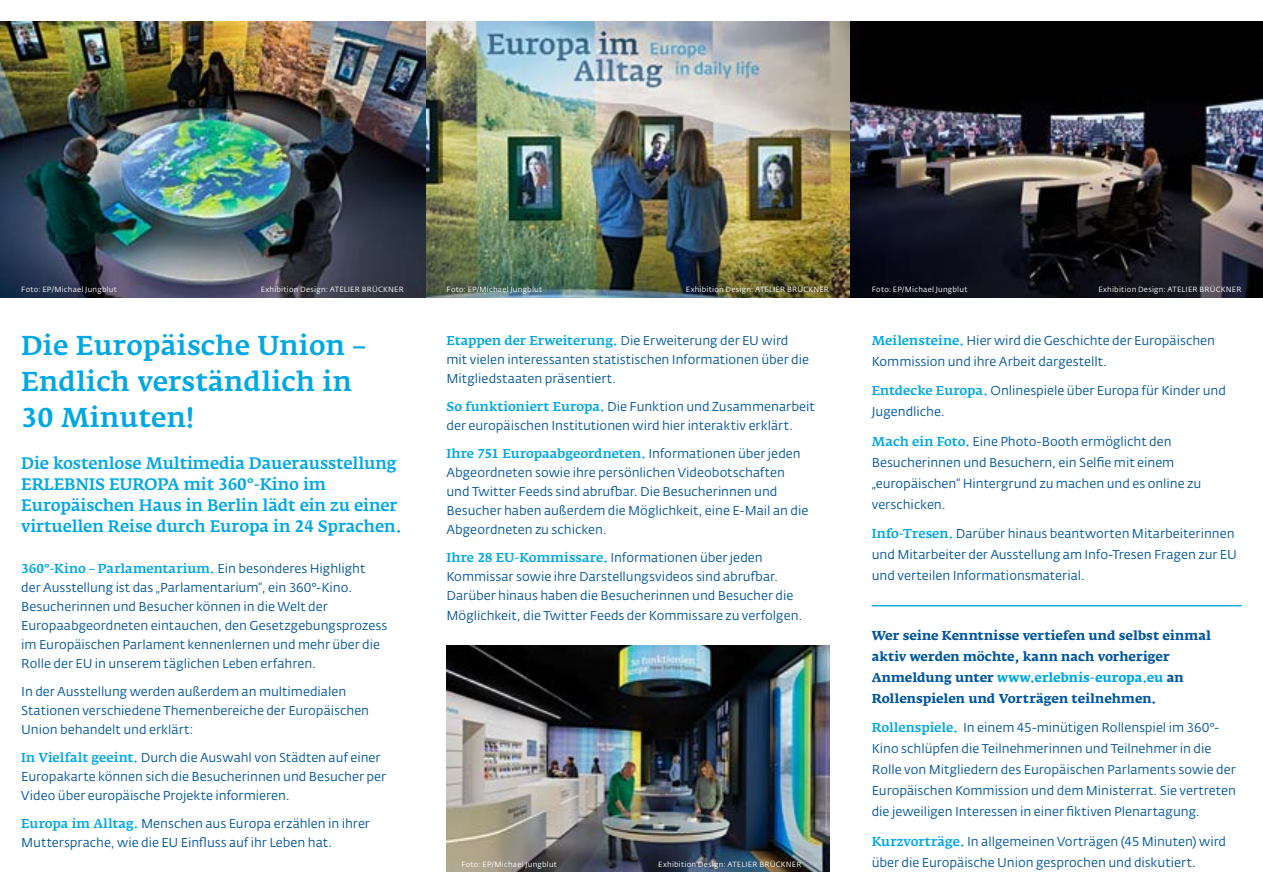
<style>
.page{position:relative;width:1263px;height:893px;background:#fff}
.page>*{position:absolute;margin:0;border:0;box-sizing:border-box;transform-origin:0 0}
.t1{font:500 27px/36px "Fedra Serif Multiscript";letter-spacing:.005em;color:#00a8e3}
.t2{font:500 16.5px/21px "Fedra Serif Multiscript";letter-spacing:-.01em;color:#00a8e3}
.t3{font:12.75px/19.2px "Fedra Alt Multiscript";color:#00569d}
.t4{font:700 12.75px/21px "Fedra Serif Multiscript";letter-spacing:.005em;color:#00569d}
.t5{font:500 12.75px "Fedra Serif Multiscript";color:#00a8e3}
.t6{font:7.5px "Fedra Alt Multiscript";letter-spacing:.03em;color:#fff}
.s1{font-family:"Fedra Alt Multiscript";font-weight:400;color:#00569d}
.s2{font-family:"Fedra Serif Multiscript";font-weight:500;color:#00a8e3}
.s3{color:#00a8e3}
</style>
<div class="page">
<img style="left:0;top:21px;width:1263px;height:277px">
<img style="left:446px;top:645px;width:383px;height:227px">
<hr style="left:872px;top:605px;width:370px;height:1px;background:#00a8e3">
<svg style="left:850px;top:21px;width:1px;height:277px"></svg>
<svg style="left:425px;top:21px;width:1px;height:277px"></svg>
<p class="t6" style="left:21px;top:285px;width:97px">Foto: EP/Michael Jungblut</p>
<p class="t6" style="left:261px;top:285px;width:145px">Exhibition Design: ATELIER BRÜCKNER</p>
<p class="t6" style="left:446px;top:285px;width:97px">Foto: EP/Michael Jungblut</p>
<p class="t6" style="left:686px;top:285px;width:145px">Exhibition Design: ATELIER BRÜCKNER</p>
<p class="t6" style="left:872px;top:285px;width:97px">Foto: EP/Michael Jungblut</p>
<p class="t6" style="left:1098px;top:285px;width:145px">Exhibition Design: ATELIER BRÜCKNER</p>
<h1 class="t1" style="left:21px;top:328px;width:346px">Die Europäische Union –<br>Endlich verständlich in<br>30 Minuten!</h1>
<p class="t2" style="left:21px;top:453px;width:382px">Die kostenlose Multimedia Dauerausstellung ERLEBNIS EUROPA mit 360°-Kino im Europäischen Haus in Berlin lädt ein zu einer virtuellen Reise durch Europa in 24 Sprachen.</p>
<p class="t5" style="left:21px;top:561px;width:346px">360°-Kino – Parlamentarium. <span class="s1">Ein besonderes Highlight</span></p>
<p class="t3" style="left:21px;top:578px;width:368px">der Ausstellung ist das „Parlamentarium“, ein 360°-Kino.<br>Besucherinnen und Besucher können in die Welt der Europaabgeordneten eintauchen, den Gesetzgebungsprozess im Europäischen Parlament kennenlernen und mehr über die Rolle der EU in unserem täglichen Leben erfahren.</p>
<p class="t3" style="left:21px;top:682px;width:349px">In der Ausstellung werden außerdem an multimedialen<br>Stationen verschiedene Themenbereiche der Europäischen<br>Union behandelt und erklärt:</p>
<p class="t3" style="left:21px;top:748px;width:366px"><span class="s2">In Vielfalt geeint.</span> Durch die Auswahl von Städten auf einer<br>Europakarte können sich die Besucherinnen und Besucher per<br>Video über europäische Projekte informieren.</p>
<p class="t3" style="left:21px;top:814px;width:350px"><span class="s2">Europa im Alltag.</span> Menschen aus Europa erzählen in ihrer<br>Muttersprache, wie die EU Einfluss auf ihr Leben hat.</p>
<p class="t3" style="left:446px;top:331px;width:364px"><span class="s2">Etappen der Erweiterung.</span> Die Erweiterung der EU wird mit vielen interessanten statistischen Informationen über die<br>Mitgliedstaaten präsentiert.</p>
<p class="t3" style="left:446px;top:397px;width:370px"><span class="s2">So funktioniert Europa.</span> Die Funktion und Zusammenarbeit der europäischen Institutionen wird hier interaktiv erklärt.</p>
<p class="t5" style="left:446px;top:446px;width:356px">Ihre 751 Europaabgeordneten. <span class="s1">Informationen über jeden</span></p>
<p class="t3" style="left:446px;top:463px;width:363px">Abgeordneten sowie ihre persönlichen Videobotschaften und Twitter Feeds sind abrufbar. Die Besucherinnen und Besucher haben außerdem die Möglichkeit, eine E-Mail an die Abgeordneten zu schicken.</p>
<p class="t3" style="left:446px;top:548px;width:357px"><span class="s2">Ihre 28 EU-Kommissare.</span> Informationen über jeden Kommissar sowie ihre Darstellungsvideos sind abrufbar.<br>Darüber hinaus haben die Besucherinnen und Besucher die Möglichkeit, die Twitter Feeds der Kommissare zu verfolgen.</p>
<p class="t6" style="left:461px;top:860px;width:97px">Foto: EP/Michael Jungblut</p>
<p class="t6" style="left:658px;top:860px;width:145px">Exhibition Design: ATELIER BRÜCKNER</p>
<p class="t3" style="left:872px;top:330px;width:345px;line-height:21px"><span class="s2">Meilensteine.</span> Hier wird die Geschichte der Europäischen<br>Kommission und ihre Arbeit dargestellt.</p>
<p class="t3" style="left:872px;top:381px;width:356px;line-height:21px"><span class="s2">Entdecke Europa.</span> Onlinespiele über Europa für Kinder und<br>Jugendliche.</p>
<p class="t3" style="left:872px;top:431px;width:331px;line-height:21px"><span class="s2">Mach ein Foto.</span> Eine Photo-Booth ermöglicht den Besucherinnen und Besuchern, ein Selfie mit einem „europäischen“ Hintergrund zu machen und es online zu verschicken.</p>
<p class="t3" style="left:872px;top:524px;width:367px;line-height:21px"><span class="s2">Info-Tresen.</span> Darüber hinaus beantworten Mitarbeiterinnen und Mitarbeiter der Ausstellung am Info-Tresen Fragen zur EU und verteilen Informationsmaterial.</p>
<p class="t4" style="left:872px;top:625px;width:341px">Wer seine Kenntnisse vertiefen und selbst einmal aktiv werden möchte, kann nach vorheriger Anmeldung unter <span class="s3">www.erlebnis-europa.eu</span> an Rollenspielen und Vorträgen teilnehmen.</p>
<p class="t3" style="left:872px;top:717px;width:366px;line-height:21px"><span class="s2">Rollenspiele.</span> In einem 45-minütigen Rollenspiel im 360°- Kino schlüpfen die Teilnehmerinnen und Teilnehmer in die Rolle von Mitgliedern des Europäischen Parlaments sowie der Europäischen Kommission und dem Ministerrat. Sie vertreten die jeweiligen Interessen in einer fiktiven Plenartagung.</p>
<p class="t3" style="left:872px;top:831px;width:356px;line-height:21px"><span class="s2">Kurzvorträge.</span> In allgemeinen Vorträgen (45 Minuten) wird über die Europäische Union gesprochen und diskutiert.</p>
</div>
